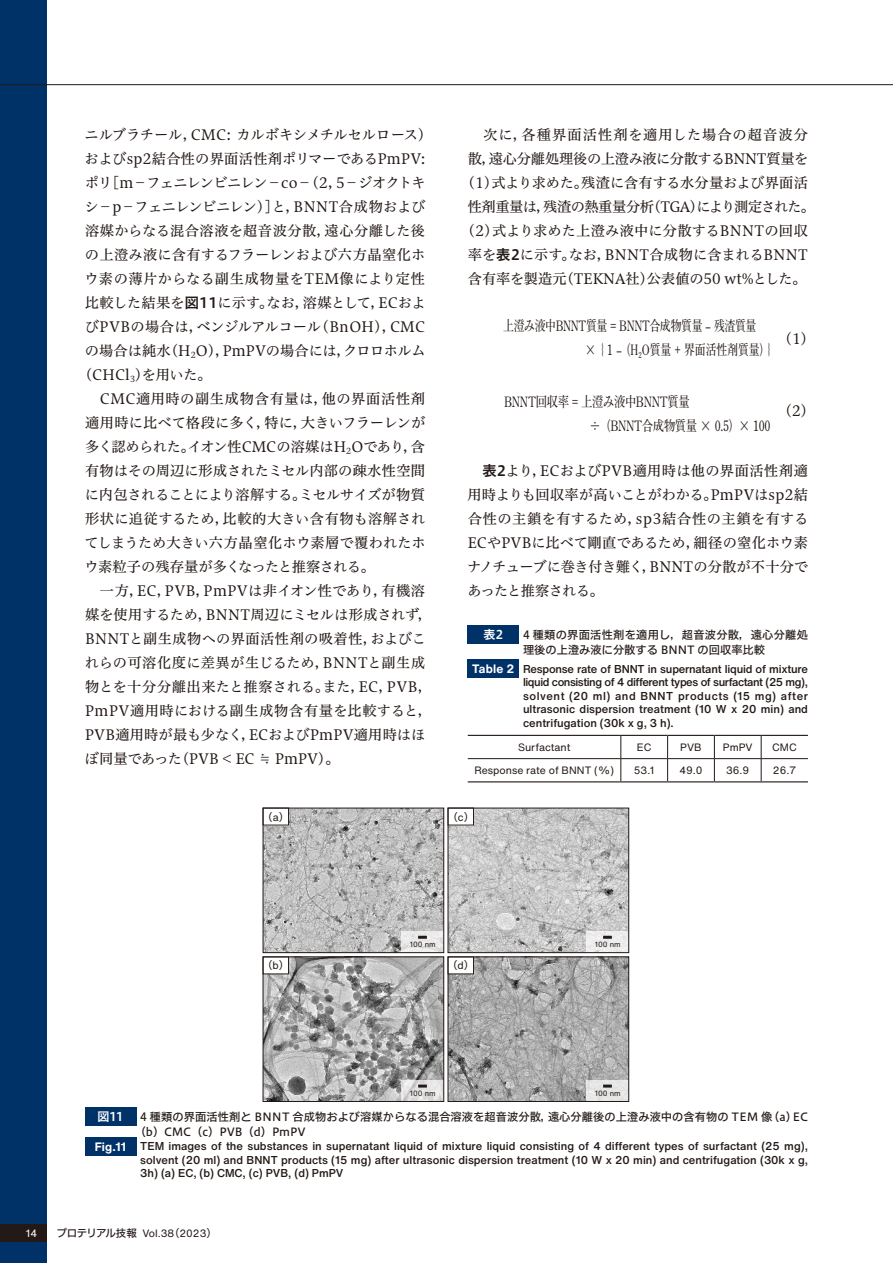
<style>
.page{position:relative;width:893px;height:1263px;background:#fff}
.page>*{position:absolute;margin:0;border:0;box-sizing:border-box;transform-origin:0 0}
.t1{font:14.25px/24px "Hiragino UD Serif Std N W4";color:#231916;text-align:center}
.t2{font:14.25px "Hiragino UD Serif Std N W4";letter-spacing:.03em;color:#231916}
.t3{font:14.25px "Hiragino UD Serif Std N W4";letter-spacing:.035em;color:#231916}
.t4{font:14.25px "Hiragino UD Serif Std N W4";letter-spacing:-.035em;color:#231916}
.t5{font:700 14.25px/24px "Futo Min A101 Pro";letter-spacing:-.025em;color:#231916;scale:.76 1}
.t6{font:700 14.25px/24px "Futo Min A101 Pro";letter-spacing:-.025em;color:#231916;scale:.79 1}
.t7{font:14.25px "Hiragino UD Serif Std N W4";letter-spacing:-.055em;color:#231916}
.t8{font:14.25px "Hiragino UD Serif Std N W4";letter-spacing:.025em;color:#231916}
.t9{font:14.25px "Hiragino UD Serif Std N W4";letter-spacing:-.02em;color:#231916}
.t10{font:14.25px "Hiragino UD Serif Std N W4";letter-spacing:.04em;color:#231916}
.t11{font:14.25px "Hiragino UD Serif Std N W4";letter-spacing:.045em;color:#231916}
.t12{font:14.25px "Hiragino UD Serif Std N W4";letter-spacing:.02em;color:#231916}
.t13{font:12px "Hiragino UD Sans F Std N W6";color:#fff}
.t14{font:500 11.25px/13.5px "Helvetica Now Text";color:#231916;text-align:justify}
.t15{font:11.25px/15px "Hiragino UD Sans F Std N W5";letter-spacing:.005em;color:#231916}
.t16{font:10.5px "Helvetica Now Text";color:#231916}
.t17{font:10.5px "Hiragino UD Sans F Std N W4";color:#231916}
.t18{font:10.5px "Helvetica Now Text";color:#fff}
.t19{font:7.5px "Helvetica Now Text";color:#231916}
.s1{font-family:"Hiragino UD Sans F Std N W6"}
.s2{font-family:"Helvetica Now Text"}
.s3{font-weight:700;font-size:12px;color:#fff}
.s4{font-family:"Hiragino UD Sans F Std N W5"}
.s5{font-family:"Hiragino UD Sans F Std N W4"}
</style>
<div class="page">
<div style="left:0;top:0;width:47px;height:1263px;background:#003267"></div>
<hr style="left:0;top:84px;width:808px;height:1px;background:#231916">
<hr style="left:808px;top:84px;width:85px;height:1px;background:#231916">
<img style="left:265px;top:959px;width:177px;height:141px">
<img style="left:265px;top:810px;width:177px;height:141px">
<img style="left:450px;top:810px;width:177px;height:141px">
<img style="left:450px;top:959px;width:177px;height:141px">
<div style="left:263px;top:808px;width:26px;height:17px;background:#fff"></div>
<div style="left:263px;top:808px;width:26px;height:17px;border:1px solid #231916"></div>
<div style="left:263px;top:957px;width:26px;height:17px;background:#fff"></div>
<div style="left:263px;top:957px;width:26px;height:17px;border:1px solid #231916"></div>
<div style="left:448px;top:808px;width:25px;height:17px;background:#fff"></div>
<div style="left:448px;top:808px;width:26px;height:17px;border:1px solid #231916"></div>
<div style="left:448px;top:957px;width:25px;height:17px;background:#fff"></div>
<div style="left:448px;top:957px;width:26px;height:17px;border:1px solid #231916"></div>
<svg style="left:401px;top:931px;width:41px;height:20px"></svg>
<svg style="left:418px;top:936px;width:9px;height:3px"></svg>
<div style="left:586px;top:931px;width:43px;height:22px;background:#ededed"></div>
<svg style="left:603px;top:936px;width:9px;height:3px"></svg>
<svg style="left:401px;top:1080px;width:41px;height:20px"></svg>
<svg style="left:418px;top:1084px;width:9px;height:3px"></svg>
<div style="left:586px;top:1080px;width:43px;height:21px;background:#e6e5e5"></div>
<svg style="left:603px;top:1084px;width:9px;height:3px"></svg>
<div style="left:263px;top:957px;width:181px;height:145px;border:1px solid #231916"></div>
<div style="left:263px;top:808px;width:181px;height:145px;border:1px solid #231916"></div>
<div style="left:448px;top:808px;width:181px;height:145px;border:1px solid #231916"></div>
<div style="left:448px;top:957px;width:181px;height:145px;border:1px solid #231916"></div>
<div style="left:85px;top:1107px;width:51px;height:18px;background:#003267"></div>
<div style="left:85px;top:1137px;width:51px;height:18px;background:#003267"></div>
<div style="left:468px;top:625px;width:51px;height:18px;background:#003267"></div>
<div style="left:468px;top:660px;width:51px;height:18px;background:#003267"></div>
<hr style="left:468px;top:735px;width:153px;height:1px;background:#231916">
<hr style="left:621px;top:735px;width:47px;height:1px;background:#231916">
<hr style="left:668px;top:735px;width:46px;height:1px;background:#231916">
<hr style="left:714px;top:735px;width:47px;height:1px;background:#231916">
<hr style="left:761px;top:735px;width:47px;height:1px;background:#231916">
<hr style="left:468px;top:758px;width:153px;height:1px;background:#231916">
<hr style="left:621px;top:758px;width:47px;height:1px;background:#231916">
<svg style="left:621px;top:736px;width:1px;height:45px"></svg>
<hr style="left:668px;top:758px;width:46px;height:1px;background:#231916">
<svg style="left:667px;top:736px;width:1px;height:45px"></svg>
<hr style="left:714px;top:758px;width:47px;height:1px;background:#231916">
<svg style="left:714px;top:736px;width:1px;height:45px"></svg>
<hr style="left:761px;top:758px;width:47px;height:1px;background:#231916">
<svg style="left:761px;top:736px;width:1px;height:45px"></svg>
<hr style="left:468px;top:781px;width:153px;height:1px;background:#231916">
<hr style="left:621px;top:781px;width:47px;height:1px;background:#231916">
<hr style="left:668px;top:781px;width:46px;height:1px;background:#231916">
<hr style="left:714px;top:781px;width:47px;height:1px;background:#231916">
<hr style="left:761px;top:781px;width:47px;height:1px;background:#231916">
<div style="left:0;top:1225px;width:47px;height:17px;background:#231916"></div>
<p class="t1" style="left:85px;top:122px;width:349px">ニルブラチール，CMC: カルボキシメチルセルロース）</p>
<p class="t1" style="left:85px;top:146px;width:342px">およびsp2結合性の界面活性剤ポリマーであるPmPV:</p>
<p class="t7" style="left:85px;top:172px;width:342px">ポリ［m－フェニレンビニレン－co－（2，5－ジオクトキ</p>
<p class="t1" style="left:84px;top:194px;width:342px">シ－p－フェニレンビニレン）］と，BNNT合成物および</p>
<p class="t3" style="left:85px;top:220px;width:342px">溶媒からなる混合溶液を超音波分散，遠心分離した後</p>
<p class="t1" style="left:85px;top:242px;width:342px">の上澄み液に含有するフラーレンおよび六方晶窒化ホ</p>
<p class="t10" style="left:84px;top:268px;width:342px">ウ素の薄片からなる副生成物量をTEM像により定性</p>
<p class="t1" style="left:85px;top:290px;width:342px">比較した結果を<span class="s1">図11</span>に示す。なお，溶媒として，ECおよ</p>
<p class="t8" style="left:85px;top:316px;width:342px">びPVBの場合は，ベンジルアルコール（BnOH），CMC</p>
<p class="t1" style="left:85px;top:338px;width:342px">の場合は純水（H<sub>2</sub>O），PmPVの場合には，クロロホルム</p>
<p class="t1" style="left:78px;top:362px;width:135px">（CHCl<sub>3</sub>）を用いた。</p>
<p class="t11" style="left:85px;top:388px;width:342px">　CMC適用時の副生成物含有量は，他の界面活性剤</p>
<p class="t1" style="left:85px;top:410px;width:342px">適用時に比べて格段に多く，特に，大きいフラーレンが</p>
<p class="t9" style="left:85px;top:436px;width:342px">多く認められた。イオン性CMCの溶媒はH<sub>2</sub>Oであり，含</p>
<p class="t1" style="left:85px;top:458px;width:342px">有物はその周辺に形成されたミセル内部の疎水性空間</p>
<p class="t4" style="left:85px;top:484px;width:342px">に内包されることにより溶解する。ミセルサイズが物質</p>
<p class="t12" style="left:85px;top:508px;width:342px">形状に追従するため，比較的大きい含有物も溶解され</p>
<p class="t1" style="left:84px;top:530px;width:343px">てしまうため大きい六方晶窒化ホウ素層で覆われたホ</p>
<p class="t4" style="left:84px;top:556px;width:292px">ウ素粒子の残存量が多くなったと推察される。</p>
<p class="t1" style="left:85px;top:578px;width:342px">　一方，EC，PVB，PmPVは非イオン性であり，有機溶</p>
<p class="t1" style="left:85px;top:602px;width:349px">媒を使用するため，BNNT周辺にミセルは形成されず，</p>
<p class="t3" style="left:85px;top:628px;width:343px">BNNTと副生成物への界面活性剤の吸着性，およびこ</p>
<p class="t2" style="left:85px;top:652px;width:342px">れらの可溶化度に差異が生じるため，BNNTと副生成</p>
<p class="t1" style="left:85px;top:674px;width:349px">物とを十分分離出来たと推察される。また，EC，PVB，</p>
<p class="t2" style="left:85px;top:700px;width:349px">PmPV適用時における副生成物含有量を比較すると，</p>
<p class="t1" style="left:85px;top:722px;width:342px">PVB適用時が最も少なく，ECおよびPmPV適用時はほ</p>
<p class="t1" style="left:85px;top:746px;width:256px">ぼ同量であった（PVB &lt; EC ≒ PmPV）。</p>
<p class="t17" style="left:262px;top:809px;width:28px">（<span class="s2">a</span>）</p>
<p class="t1" style="left:461px;top:122px;width:356px">　次に，各種界面活性剤を適用した場合の超音波分散，遠心分離処理後の上澄み液に分散するBNNT質量を（1）式より求めた。残渣に含有する水分量および界面活性剤重量は，残渣の熱重量分析（TGA）により測定された。（2）式より求めた上澄み液中に分散するBNNTの回収率を<span class="s1">表2</span>に示す。なお，BNNT合成物に含まれるBNNT含有率を製造元（TEKNA社）公表値の50 wt%とした。</p>
<p class="t5" style="left:585px;top:312px;width:256px;text-indent:-82px">上澄み液中BNNT質量 = BNNT合成物質量 ‒ 残渣質量<br>×｛ 1 ‒（H<sub>2</sub>O質量 + 界面活性剤質量）｝</p>
<p class="t1" style="left:778px;top:326px;width:39px">（1）</p>
<p class="t6" style="left:590px;top:388px;width:231px;text-indent:-85px">BNNT回収率 = 上澄み液中BNNT質量<br>÷（BNNT合成物質量 × 0.5）× 100</p>
<p class="t1" style="left:778px;top:398px;width:39px">（2）</p>
<p class="t1" style="left:467px;top:458px;width:343px;text-align:justify;text-indent:15px"><span class="s1">表2</span>より，ECおよびPVB適用時は他の界面活性剤適用時よりも回収率が高いことがわかる。PmPVはsp2結合性の主鎖を有するため，sp3結合性の主鎖を有するECやPVBに比べて剛直であるため，細径の窒化ホウ素ナノチューブに巻き付き難く，BNNTの分散が不十分であったと推察される。</p>
<p class="t13" style="left:483px;top:625px;width:21px">表2</p>
<p class="t15" style="left:523px;top:626px;width:286px">4 種類の界面活性剤を適用し，超音波分散，遠心分離処理後の上澄み液に分散する BNNT の回収率比較</p>
<p class="t14" style="left:523px;top:662px;width:286px;text-indent:-51px"><span class="s3">Table 2</span> Response rate of BNNT in supernatant liquid of mixture liquid consisting of 4 different types of surfactant (25 mg), solvent (20 ml) and BNNT products (15 mg) after ultrasonic dispersion treatment (10 W x 20 min) and centrifugation (30k x g, 3 h).</p>
<p class="t16" style="left:518px;top:740px;width:54px">Surfactant</p>
<p class="t16" style="left:637px;top:740px;width:16px">EC</p>
<p class="t16" style="left:680px;top:740px;width:23px">PVB</p>
<p class="t16" style="left:723px;top:740px;width:31px">PmPV</p>
<p class="t16" style="left:772px;top:740px;width:26px">CMC</p>
<p class="t16" style="left:474px;top:763px;width:141px">Response rate of BNNT (%)</p>
<p class="t16" style="left:634px;top:763px;width:22px">53.1</p>
<p class="t16" style="left:679px;top:763px;width:25px">49.0</p>
<p class="t16" style="left:726px;top:763px;width:25px">36.9</p>
<p class="t16" style="left:773px;top:763px;width:25px">26.7</p>
<p class="t17" style="left:447px;top:809px;width:28px">（<span class="s2">c</span>）</p>
<p class="t17" style="left:262px;top:957px;width:29px">（<span class="s2">b</span>）</p>
<p class="t19" style="left:410px;top:940px;width:27px">100 nm</p>
<p class="t19" style="left:595px;top:940px;width:27px">100 nm</p>
<p class="t17" style="left:447px;top:957px;width:29px">（<span class="s2">d</span>）</p>
<p class="t19" style="left:410px;top:1088px;width:27px">100 nm</p>
<p class="t19" style="left:595px;top:1088px;width:27px">100 nm</p>
<p class="t13" style="left:97px;top:1107px;width:28px">図11</p>
<p class="t15" style="left:135px;top:1108px;width:675px;text-indent:6px">4 種類の界面活性剤と BNNT 合成物および溶媒からなる混合溶液を超音波分散，遠心分離後の上澄み液中の含有物の TEM 像（a）EC（b）CMC（c）PVB（d）PmPV</p>
<p class="t14" style="left:140px;top:1139px;width:669px;text-indent:-45px"><span class="s3">Fig.11</span> TEM images of the substances in supernatant liquid of mixture liquid consisting of 4 different types of surfactant (25 mg), solvent (20 ml) and BNNT products (15 mg) after ultrasonic dispersion treatment (10 W x 20 min) and centrifugation (30k x g, 3h) (a) EC, (b) CMC, (c) PVB, (d) PmPV</p>
<p class="t18" style="left:26px;top:1226px;width:13px">14</p>
<p class="t16" style="left:57px;top:1226px;width:162px"><span class="s4">プロテリアル技報</span> Vol.38<span class="s5">（</span>2023<span class="s5">）</span></p>
</div>
